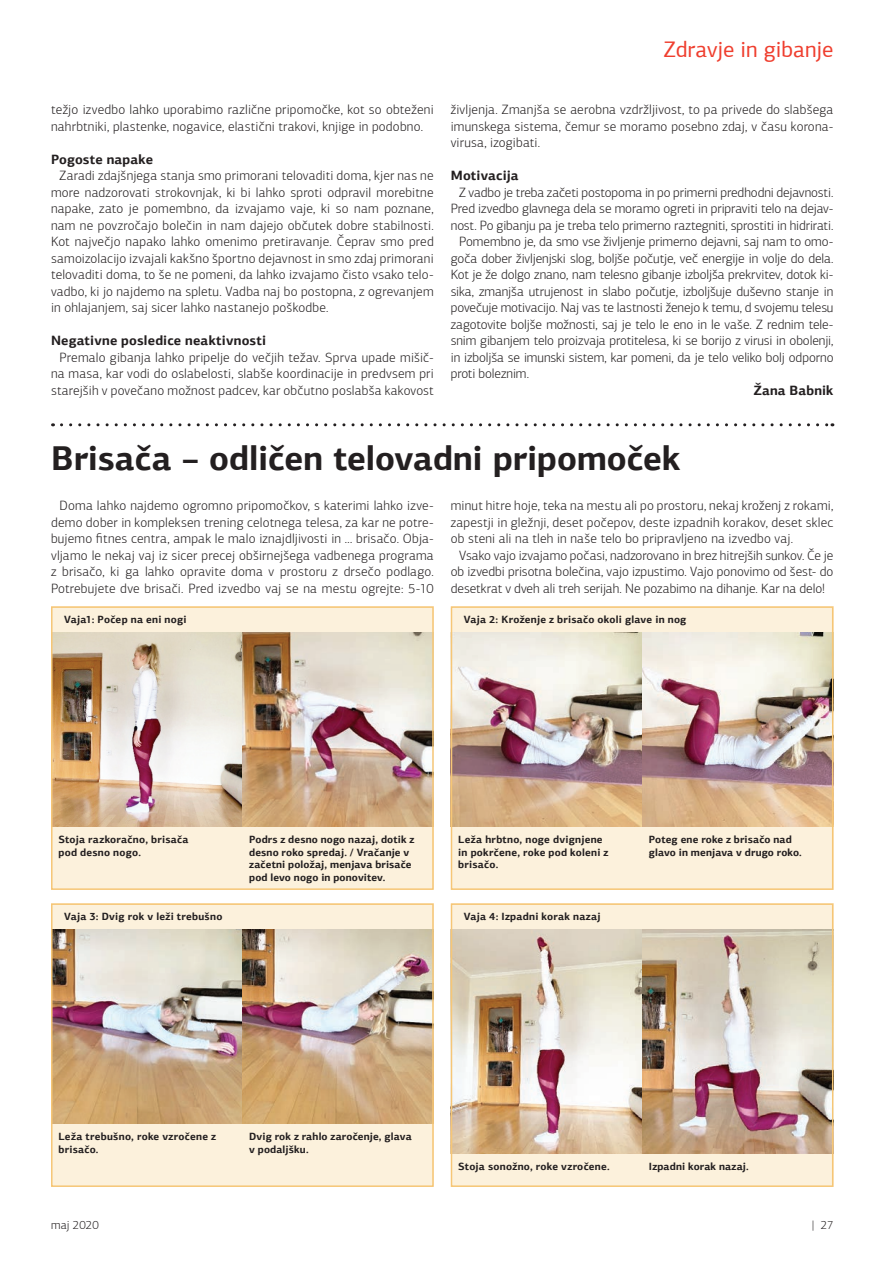
<style>
.page{position:relative;width:893px;height:1263px;background:#fff}
.page>*{position:absolute;margin:0;border:0;box-sizing:border-box;transform-origin:0 0}
.t1{font:700 34.5px "PF Agora Sans Pro";color:#231f20}
.t2{font:22.5px "PF Agora Sans Pro";letter-spacing:-.005em;color:#ef3e2e}
.t3{font:300 13.5px/16.5px "PF Agora Sans Pro";color:#231f20;text-align:justify}
.t4{font:700 13.5px "PF Agora Sans Pro";letter-spacing:.01em;color:#231f20}
.t5{font:300 12px "PF Agora Sans Pro";letter-spacing:.01em;color:#231f20}
.t6{font:700 10.5px/12.6px "PF Agora Sans Pro";letter-spacing:.015em;color:#231f20}
</style>
<div class="page">
<div style="left:51px;top:606px;width:383px;height:282px;background:#fcf1dc"></div>
<img style="left:54px;top:632px;width:377px;height:194px">
<svg style="left:61px;top:423px;width:772px;height:3px"></svg>
<div style="left:51px;top:606px;width:383px;height:284px;border:2px solid #f6c676"></div>
<div style="left:451px;top:606px;width:382px;height:284px;background:#fcf1dc"></div>
<img style="left:454px;top:632px;width:376px;height:194px">
<div style="left:451px;top:606px;width:382px;height:284px;border:2px solid #f6c676"></div>
<div style="left:51px;top:903px;width:383px;height:282px;background:#fcf1dc"></div>
<img style="left:54px;top:929px;width:377px;height:194px">
<div style="left:51px;top:903px;width:383px;height:284px;border:2px solid #f6c676"></div>
<div style="left:451px;top:903px;width:382px;height:284px;background:#fcf1dc"></div>
<img style="left:454px;top:929px;width:376px;height:225px">
<div style="left:451px;top:903px;width:382px;height:284px;border:2px solid #f6c676"></div>
<p class="t3" style="left:51px;top:102px;width:384px">težjo izvedbo lahko uporabimo različne pripomočke, kot so obteženi nahrbtniki, plastenke, nogavice, elastični trakovi, knjige in podobno.</p>
<p class="t4" style="left:51px;top:151px;width:103px">Pogoste napake</p>
<p class="t3" style="left:51px;top:168px;width:384px;text-indent:9px">Zaradi zdajšnjega stanja smo primorani telovaditi doma, kjer nas ne more nadzorovati strokovnjak, ki bi lahko sproti odpravil morebitne napake, zato je pomembno, da izvajamo vaje, ki so nam poznane, nam ne povzročajo bolečin in nam dajejo občutek dobre stabilnosti.<br>Kot največjo napako lahko omenimo pretiravanje. Čeprav smo pred samoizolacijo izvajali kakšno športno dejavnost in smo zdaj primorani telovaditi doma, to še ne pomeni, da lahko izvajamo čisto vsako telo&shy;vadbo, ki jo najdemo na spletu. Vadba naj bo postopna, z ogrevanjem in ohlajanjem, saj sicer lahko nastanejo poškodbe.</p>
<p class="t4" style="left:51px;top:332px;width:216px">Negativne posledice neaktivnosti</p>
<p class="t3" style="left:51px;top:349px;width:384px;text-indent:8px">Premalo gibanja lahko pripelje do večjih težav. Sprva upade mišič&shy;na masa, kar vodi do oslabelosti, slabše koordinacije in predvsem pri starejših v povečano možnost padcev, kar občutno poslabša kakovost</p>
<h2 class="t2" style="left:664px;top:35px;width:171px">Zdravje in gibanje</h2>
<p class="t3" style="left:451px;top:102px;width:384px">življenja. Zmanjša se aerobna vzdržljivost, to pa privede do slabšega imunskega sistema, čemur se moramo posebno zdaj, v času korona&shy;virusa, izogibati.</p>
<p class="t4" style="left:451px;top:167px;width:69px">Motivacija</p>
<p class="t3" style="left:459px;top:184px;width:376px">Z vadbo je treba začeti postopoma in po primerni predhodni dejavnosti.</p>
<p class="t3" style="left:451px;top:201px;width:384px">Pred izvedbo glavnega dela se moramo ogreti in pripraviti telo na dejav-</p>
<p class="t3" style="left:451px;top:217px;width:384px">nost. Po gibanju pa je treba telo primerno raztegniti, sprostiti in hidrirati.</p>
<p class="t3" style="left:459px;top:233px;width:376px">Pomembno je, da smo vse življenje primerno dejavni, saj nam to omo-</p>
<p class="t3" style="left:451px;top:250px;width:384px">goča dober življenjski slog, boljše počutje, več energije in volje do dela.</p>
<p class="t3" style="left:451px;top:266px;width:384px">Kot je že dolgo znano, nam telesno gibanje izboljša prekrvitev, dotok ki-</p>
<p class="t3" style="left:451px;top:283px;width:384px">sika, zmanjša utrujenost in slabo počutje, izboljšuje duševno stanje in</p>
<p class="t3" style="left:451px;top:299px;width:384px">povečuje motivacijo. Naj vas te lastnosti ženejo k temu, d svojemu telesu</p>
<p class="t3" style="left:451px;top:316px;width:384px">zagotovite boljše možnosti, saj je telo le eno in le vaše. Z rednim tele-</p>
<p class="t3" style="left:451px;top:332px;width:384px">snim gibanjem telo proizvaja protitelesa, ki se borijo z virusi in obolenji,</p>
<p class="t3" style="left:451px;top:349px;width:384px">in izboljša se imunski sistem, kar pomeni, da je telo veliko bolj odporno</p>
<p class="t3" style="left:451px;top:365px;width:80px">proti boleznim.</p>
<p class="t4" style="left:754px;top:382px;width:81px">Žana Babnik</p>
<h1 class="t1" style="left:51px;top:436px;width:631px">Brisača – odličen telovadni pripomoček</h1>
<p class="t3" style="left:51px;top:498px;width:384px;text-indent:8px">Doma lahko najdemo ogromno pripomočkov, s katerimi lahko izve&shy;demo dober in kompleksen trening celotnega telesa, za kar ne potre&shy;bujemo fitnes centra, ampak le malo iznajdljivosti in … brisačo. Obja&shy;vljamo le nekaj vaj iz sicer precej obširnejšega vadbenega programa z brisačo, ki ga lahko opravite doma v prostoru z drsečo podlago.<br>Potrebujete dve brisači. Pred izvedbo vaj se na mestu ogrejte: 5-10</p>
<p class="t3" style="left:451px;top:498px;width:384px">minut hitre hoje, teka na mestu ali po prostoru, nekaj kroženj z rokami, zapestji in gležnji, deset počepov, deste izpadnih korakov, deset sklec ob steni ali na tleh in naše telo bo pripravljeno na izvedbo vaj.</p>
<p class="t3" style="left:451px;top:547px;width:384px;text-indent:9px">Vsako vajo izvajamo počasi, nadzorovano in brez hitrejših sunkov. Če je ob izvedbi prisotna bolečina, vajo izpustimo. Vajo ponovimo od šest- do desetkrat v dveh ali treh serijah. Ne pozabimo na dihanje. Kar na delo!</p>
<p class="t6" style="left:64px;top:613px;width:124px">Vaja1: Počep na eni nogi</p>
<p class="t6" style="left:464px;top:613px;width:224px">Vaja 2: Kroženje z brisačo okoli glave in nog</p>
<p class="t6" style="left:59px;top:833px;width:132px">Stoja razkoračno, brisača pod desno nogo.</p>
<p class="t6" style="left:249px;top:833px;width:167px">Podrs z desno nogo nazaj, dotik z desno roko spredaj. / Vračanje v začetni položaj, menjava brisače pod levo nogo in ponovitev.</p>
<p class="t6" style="left:64px;top:910px;width:160px">Vaja 3: Dvig rok v leži trebušno</p>
<p class="t6" style="left:458px;top:833px;width:152px">Leža hrbtno, noge dvignjene in pokrčene, roke pod koleni z brisačo.</p>
<p class="t6" style="left:649px;top:833px;width:154px">Poteg ene roke z brisačo nad glavo in menjava v drugo roko.</p>
<p class="t6" style="left:464px;top:910px;width:138px">Vaja 4: Izpadni korak nazaj</p>
<p class="t6" style="left:59px;top:1130px;width:159px">Leža trebušno, roke vzročene z brisačo.</p>
<p class="t6" style="left:249px;top:1130px;width:164px">Dvig rok z rahlo zaročenje, glava v podaljšku.</p>
<p class="t6" style="left:458px;top:1160px;width:153px">Stoja sonožno, roke vzročene.</p>
<p class="t6" style="left:649px;top:1160px;width:101px">Izpadni korak nazaj.</p>
<p class="t5" style="left:51px;top:1218px;width:49px">maj 2020</p>
<p class="t5" style="left:812px;top:1218px;width:23px">| 27</p>
</div>
